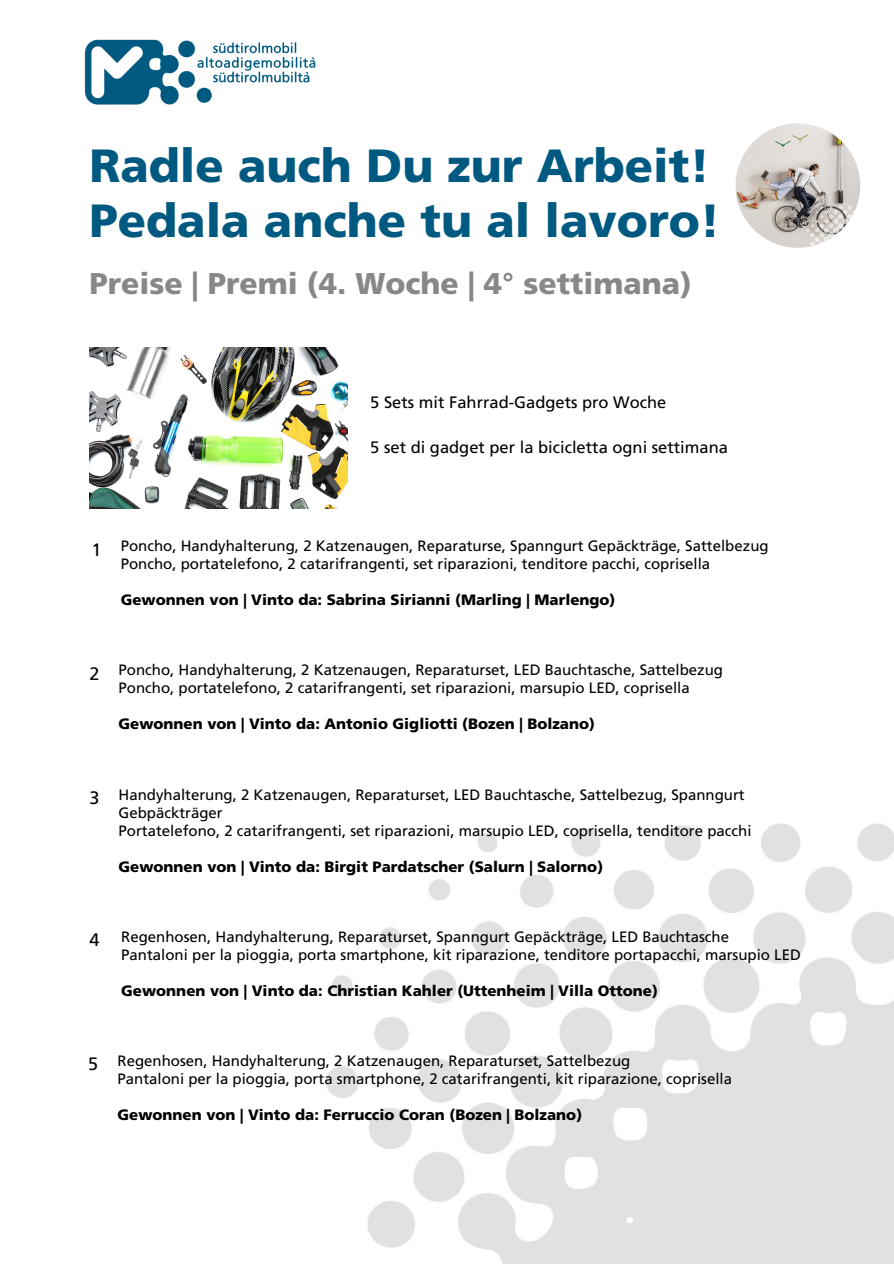
<style>
.page{position:relative;width:894px;height:1264px;background:#fff}
.page>*{position:absolute;margin:0;border:0;box-sizing:border-box;transform-origin:0 0}
.t1{font:900 46.5px/55.2px "Frutiger LT Std";color:#005980}
.t2{font:900 30px "Frutiger LT Std";color:#87888a}
.t3{font:18px "Frutiger LT Std";color:#000}
.t4{font:16.5px "Frutiger LT Std";color:#000}
.t5{font:15px/18px "Frutiger LT Std";color:#000}
.t6{font:900 15px "Frutiger LT Std";color:#000}
</style>
<div class="page">
<img style="left:326px;top:823px;width:567px;height:439px">
<img style="left:89px;top:347px;width:259px;height:161px">
<img style="left:84px;top:39px;width:232px;height:66px">
<img style="left:735px;top:123px;width:124px;height:125px;border-radius:50%">
<h2 class="t1" style="left:89px;top:142px;width:632px">Radle auch Du zur Arbeit!<br>Pedala anche tu al lavoro!</h2>
<p class="t2" style="left:89px;top:271px;width:603px">Preise | Premi (4. Woche | 4° settimana)</p>
<p class="t4" style="left:370px;top:396px;width:297px">5 Sets mit Fahrrad-Gadgets pro Woche</p>
<p class="t4" style="left:370px;top:441px;width:359px">5 set di gadget per la bicicletta ogni settimana</p>
<p class="t3" style="left:91px;top:542px;width:12px">1</p>
<p class="t5" style="left:121px;top:538px;width:649px">Poncho, Handyhalterung, 2 Katzenaugen, Reparaturse, Spanngurt Gepäckträge, Sattelbezug</p>
<p class="t5" style="left:121px;top:556px;width:591px">Poncho, portatelefono, 2 catarifrangenti, set riparazioni, tenditore pacchi, coprisella</p>
<h3 class="t6" style="left:121px;top:594px;width:496px">Gewonnen von | Vinto da: Sabrina Sirianni (Marling | Marlengo)</h3>
<p class="t3" style="left:89px;top:666px;width:12px">2</p>
<p class="t5" style="left:118px;top:662px;width:606px">Poncho, Handyhalterung, 2 Katzenaugen, Reparaturset, LED Bauchtasche, Sattelbezug</p>
<p class="t5" style="left:118px;top:680px;width:572px">Poncho, portatelefono, 2 catarifrangenti, set riparazioni, marsupio LED, coprisella</p>
<h3 class="t6" style="left:118px;top:718px;width:478px">Gewonnen von | Vinto da: Antonio Gigliotti (Bozen | Bolzano)</h3>
<p class="t3" style="left:89px;top:790px;width:12px">3</p>
<p class="t5" style="left:118px;top:786px;width:627px">Handyhalterung, 2 Katzenaugen, Reparaturset, LED Bauchtasche, Sattelbezug, Spanngurt<br>Gebpäckträger</p>
<p class="t5" style="left:118px;top:822px;width:634px">Portatelefono, 2 catarifrangenti, set riparazioni, marsupio LED, coprisella, tenditore pacchi</p>
<h3 class="t6" style="left:118px;top:860px;width:486px">Gewonnen von | Vinto da: Birgit Pardatscher (Salurn | Salorno)</h3>
<h3 class="t3" style="left:89px;top:932px;width:12px">4</h3>
<p class="t5" style="left:121px;top:928px;width:609px">Regenhosen, Handyhalterung, Reparaturset, Spanngurt Gepäckträge, LED Bauchtasche</p>
<p class="t5" style="left:121px;top:946px;width:681px">Pantaloni per la pioggia, porta smartphone, kit riparazione, tenditore portapacchi, marsupio LED</p>
<p class="t6" style="left:121px;top:984px;width:538px">Gewonnen von | Vinto da: Christian Kahler (Uttenheim | Villa Ottone)</p>
<h3 class="t3" style="left:88px;top:1056px;width:12px">5</h3>
<p class="t5" style="left:117px;top:1052px;width:514px">Regenhosen, Handyhalterung, 2 Katzenaugen, Reparaturset, Sattelbezug</p>
<p class="t5" style="left:117px;top:1070px;width:616px">Pantaloni per la pioggia, porta smartphone, 2 catarifrangenti, kit riparazione, coprisella</p>
<p class="t6" style="left:117px;top:1108px;width:466px">Gewonnen von | Vinto da: Ferruccio Coran (Bozen | Bolzano)</p>
</div>
